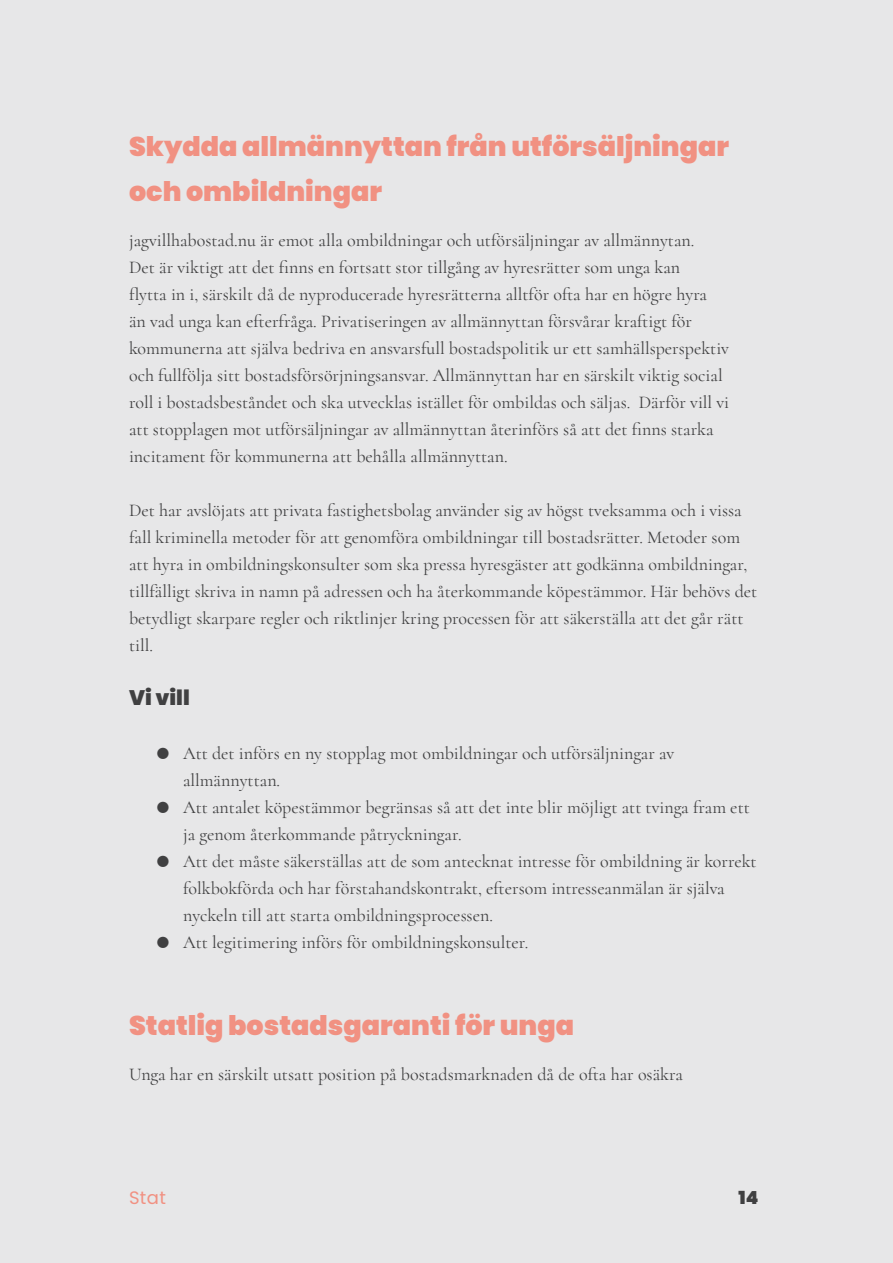
<style>
.page{position:relative;width:893px;height:1263px;background:#e7e7e8}
.page>*{position:absolute;margin:0;border:0;box-sizing:border-box;transform-origin:0 0}
.t1{font:900 27px/45px "Poppins";color:#f19182}
.t2{font:900 21px "Poppins";color:#404041}
.t3{font:18px/27px "Cormorant";color:#404041}
.t4{font:18px "Poppins";color:#f19182}
.t5{font:900 18px "Poppins";color:#404041}
</style>
<div class="page">
<h1 class="t1" style="left:129px;top:124px;width:601px">Skydda allmännyttan från utförsäljningar och ombildningar</h1>
<p class="t3" style="left:129px;top:227px;width:602px">jagvillhabostad.nu är emot alla ombildningar och utförsäljningar av allmännytan.<br>Det är viktigt att det finns en fortsatt stor tillgång av hyresrätter som unga kan<br>flytta in i, särskilt då de nyproducerade hyresrätterna alltför ofta har en högre hyra<br>än vad unga kan efterfråga. Privatiseringen av allmännyttan försvårar kraftigt för kommunerna att själva bedriva en ansvarsfull bostadspolitik ur ett samhällsperspektiv och fullfölja sitt bostadsförsörjningsansvar. Allmännyttan har en särskilt viktig social roll i bostadsbeståndet och ska utvecklas istället för ombildas och säljas. Därför vill vi att stopplagen mot utförsäljningar av allmännyttan återinförs så att det finns starka incitament för kommunerna att behålla allmännyttan.</p>
<p class="t3" style="left:129px;top:497px;width:630px">Det har avslöjats att privata fastighetsbolag använder sig av högst tveksamma och i vissa fall kriminella metoder för att genomföra ombildningar till bostadsrätter. Metoder som att hyra in ombildningskonsulter som ska pressa hyresgäster att godkänna ombildningar, tillfälligt skriva in namn på adressen och ha återkommande köpestämmor. Här behövs det betydligt skarpare regler och riktlinjer kring processen för att säkerställa att det går rätt till.</p>
<p class="t2" style="left:129px;top:685px;width:62px">Vi vill</p>
<p class="t3" style="left:183px;top:740px;width:493px;text-indent:-27px">● Att det införs en ny stopplag mot ombildningar och utförsäljningar av allmännyttan.</p>
<p class="t3" style="left:183px;top:794px;width:568px;text-indent:-27px">● Att antalet köpestämmor begränsas så att det inte blir möjligt att tvinga fram ett ja genom återkommande påtryckningar.</p>
<p class="t3" style="left:183px;top:848px;width:575px;text-indent:-27px">● Att det måste säkerställas att de som antecknat intresse för ombildning är korrekt folkbokförda och har förstahandskontrakt, eftersom intresseanmälan är själva nyckeln till att starta ombildningsprocessen.</p>
<p class="t3" style="left:156px;top:929px;width:374px">● Att legitimering införs för ombildningskonsulter.</p>
<h1 class="t1" style="left:129px;top:1003px;width:447px">Statlig bostadsgaranti för unga</h1>
<p class="t3" style="left:129px;top:1061px;width:555px">Unga har en särskilt utsatt position på bostadsmarknaden då de ofta har osäkra</p>
<p class="t4" style="left:129px;top:1187px;width:38px">Stat</p>
<p class="t5" style="left:738px;top:1187px;width:22px">14</p>
</div>
